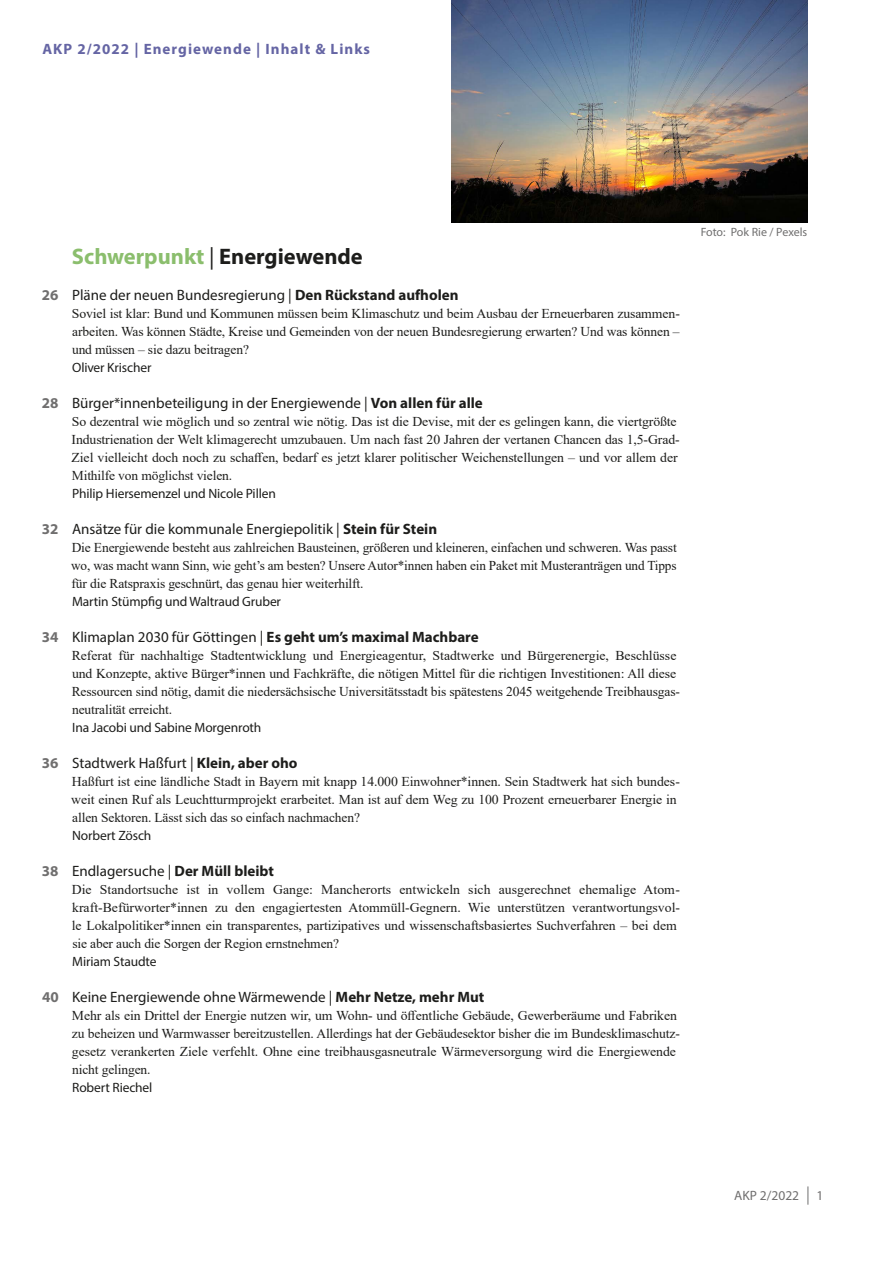
<style>
.page{position:relative;width:893px;height:1263px;background:#fff}
.page>*{position:absolute;margin:0;border:0;box-sizing:border-box;transform-origin:0 0}
.t1{font:700 22.5px "Myriad Pro";color:#1d1d1b}
.t2{font:15px "Myriad Pro";color:#1d1d1b}
.t3{font:700 15px "Myriad Pro";letter-spacing:.07em;color:#6565a4}
.t4{font:13.5px/18px "Times New Roman";letter-spacing:-.01em;color:#1d1d1b}
.t5{font:13.5px "Myriad Pro";letter-spacing:-.01em;color:#1d1d1b}
.t6{font:13.5px "Myriad Pro";color:#706f6f}
.t7{font:12px "Myriad Pro";color:#706f6f}
.s1{color:#8bbe6d}
.s2{font-weight:400}
.s3{font-weight:700;color:#706f6f}
.s4{font-weight:700}
</style>
<div class="page">
<svg style="left:807px;top:1186px;width:1px;height:19px"></svg>
<img style="left:451px;top:0;width:357px;height:222px">
<p class="t3" style="left:42px;top:39px;width:329px">AKP 2/2022 | Energiewende | Inhalt &amp; Links</p>
<h1 class="t1" style="left:72px;top:241px;width:292px"><span class="s1">Schwerpunkt</span> <span class="s2">|</span> Energiewende</h1>
<p class="t2" style="left:42px;top:285px;width:418px"><span class="s3">26</span> Pläne der neuen Bundesregierung | <span class="s4">Den Rückstand aufholen</span></p>
<p class="t4" style="left:72px;top:304px;width:609px;text-align:justify">Soviel ist klar: Bund und Kommunen müssen beim Klimaschutz und beim Ausbau der Erneuerbaren zusammen&shy;arbeiten. Was können Städte, Kreise und Gemeinden von der neuen Bundesregierung erwarten? Und was können – und müssen – sie dazu beitragen?</p>
<p class="t5" style="left:72px;top:359px;width:81px">Oliver Krischer</p>
<p class="t2" style="left:42px;top:393px;width:443px"><span class="s3">28</span> Bürger*innenbeteiligung in der Energiewende | <span class="s4">Von allen für alle</span></p>
<p class="t4" style="left:72px;top:412px;width:610px">So dezentral wie möglich und so zentral wie nötig. Das ist die Devise, mit der es gelingen kann, die viertgrößte Industrienation der Welt klimagerecht umzubauen. Um nach fast 20 Jahren der vertanen Chancen das 1,5-Grad-Ziel vielleicht doch noch zu schaffen, bedarf es jetzt klarer politischer Weichenstellungen – und vor allem der Mithilfe von möglichst vielen.</p>
<p class="t5" style="left:72px;top:485px;width:205px">Philip Hiersemenzel und Nicole Pillen</p>
<p class="t2" style="left:42px;top:519px;width:397px"><span class="s3">32</span> Ansätze für die kommunale Energiepolitik | <span class="s4">Stein für Stein</span></p>
<p class="t4" style="left:71px;top:538px;width:607px;text-align:justify">Die Energiewende besteht aus zahlreichen Bausteinen, größeren und kleineren, einfachen und schweren. Was passt wo, was macht wann Sinn, wie geht’s am besten? Unsere Autor*innen haben ein Paket mit Musteranträgen und Tipps für die Ratspraxis geschnürt, das genau hier weiterhilft.</p>
<p class="t5" style="left:72px;top:593px;width:210px">Martin Stümpfig und Waltraud Gruber</p>
<p class="t2" style="left:42px;top:627px;width:438px"><span class="s3">34</span> Klimaplan 2030 für Göttingen | <span class="s4">Es geht um’s maximal Machbare</span></p>
<p class="t4" style="left:72px;top:646px;width:610px">Referat für nachhaltige Stadtentwicklung und Energieagentur, Stadtwerke und Bürgerenergie, Beschlüsse und Konzepte, aktive Bürger*innen und Fachkräfte, die nötigen Mittel für die richtigen Investitionen: All diese Ressourcen sind nötig, damit die niedersächsische Universitätsstadt bis spätestens 2045 weitgehende Treibhausgas&shy;neutralität erreicht.</p>
<p class="t5" style="left:72px;top:719px;width:191px">Ina Jacobi und Sabine Morgenroth</p>
<p class="t2" style="left:42px;top:753px;width:257px"><span class="s3">36</span> Stadtwerk Haßfurt | <span class="s4">Klein, aber oho</span></p>
<p class="t4" style="left:71px;top:772px;width:610px">Haßfurt ist eine ländliche Stadt in Bayern mit knapp 14.000 Einwohner*innen. Sein Stadtwerk hat sich bundes&shy;weit einen Ruf als Leuchtturmprojekt erarbeitet. Man ist auf dem Weg zu 100 Prozent erneuerbarer Energie in allen Sektoren. Lässt sich das so einfach nachmachen?</p>
<p class="t5" style="left:72px;top:827px;width:81px">Norbert Zösch</p>
<p class="t2" style="left:42px;top:861px;width:234px"><span class="s3">38</span> Endlagersuche | <span class="s4">Der Müll bleibt</span></p>
<p class="t4" style="left:72px;top:880px;width:610px">Die Standortsuche ist in vollem Gange: Mancherorts entwickeln sich ausgerechnet ehemalige Atom&shy;kraft-Befürworter*innen zu den engagiertesten Atommüll-Gegnern. Wie unterstützen verantwortungsvol&shy;le Lokalpolitiker*innen ein transparentes, partizipatives und wissenschaftsbasiertes Suchverfahren – bei dem sie aber auch die Sorgen der Region ernstnehmen?</p>
<p class="t5" style="left:72px;top:953px;width:86px">Miriam Staudte</p>
<p class="t2" style="left:42px;top:987px;width:444px"><span class="s3">40</span> Keine Energiewende ohne Wärmewende | <span class="s4">Mehr Netze, mehr Mut</span></p>
<p class="t4" style="left:72px;top:1006px;width:608px">Mehr als ein Drittel der Energie nutzen wir, um Wohn- und öffentliche Gebäude, Gewerberäume und Fabriken zu beheizen und Warmwasser bereitzustellen. Allerdings hat der Gebäudesektor bisher die im Bundesklimaschutz&shy;gesetz verankerten Ziele verfehlt. Ohne eine treibhausgasneutrale Wärmeversorgung wird die Energiewende nicht gelingen.</p>
<p class="t5" style="left:72px;top:1079px;width:82px">Robert Riechel</p>
<p class="t7" style="left:701px;top:224px;width:108px">Foto: Pok Rie / Pexels</p>
<p class="t6" style="left:734px;top:1187px;width:66px">AKP 2/2022</p>
<p class="t6" style="left:816px;top:1187px;width:8px">1</p>
</div>
